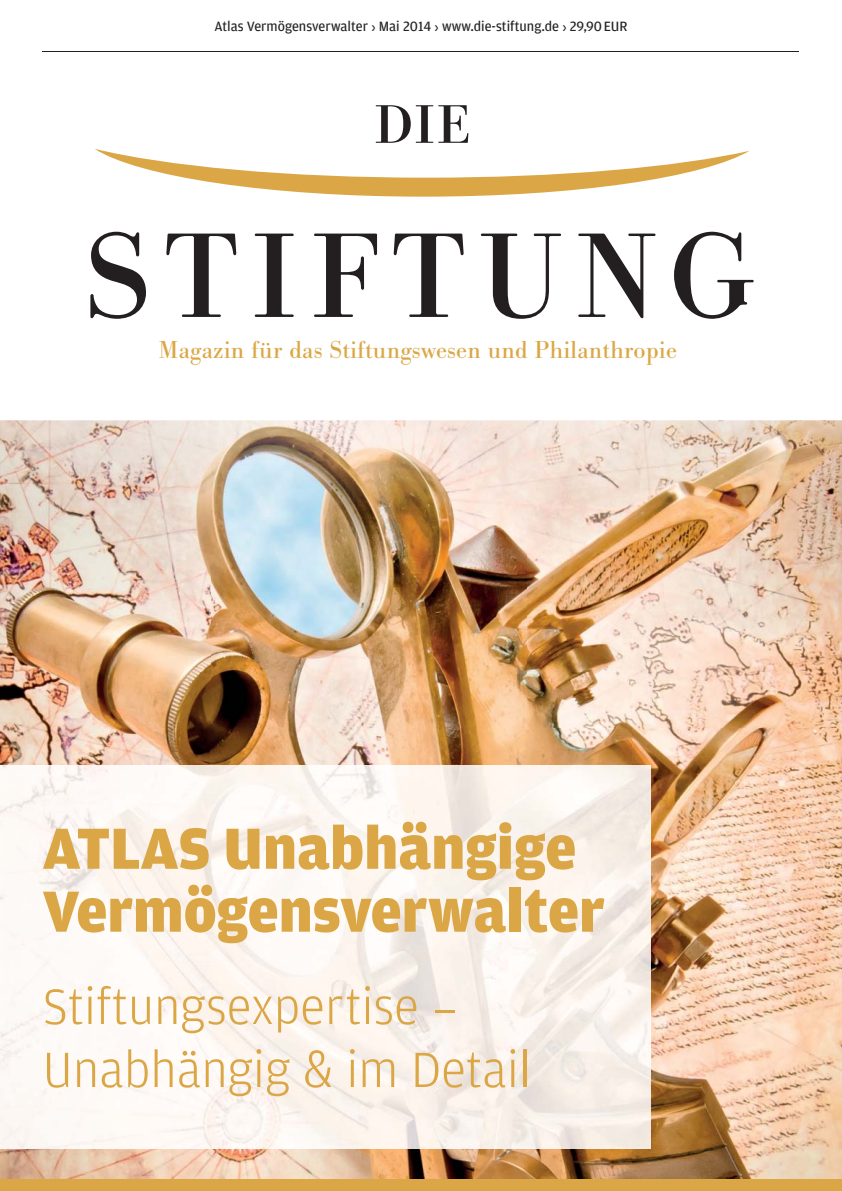
<style>
.page{position:relative;width:842px;height:1191px;background:#fff}
.page>*{position:absolute;margin:0;border:0;box-sizing:border-box;transform-origin:0 0}
.t1{font:900 61.5px/62.8px "Amplitude";color:#dba746}
.t2{font:300 52.5px/63px "Amplitude";color:#dba746}
.t3{font:25.5px "Bodoni EF";letter-spacing:.01em;color:#dba746}
.t4{font:14.25px "Amplitude";color:#231f20}
.s1{font-family:"Cheltenham";font-weight:400}
</style>
<div class="page">
<img style="left:211px;top:420px;width:631px;height:308px">
<img style="left:0;top:420px;width:211px;height:345px">
<img style="left:632px;top:728px;width:210px;height:451px">
<img style="left:210px;top:728px;width:422px;height:37px">
<img style="left:0;top:1148px;width:632px;height:31px">
<svg style="left:376px;top:105px;width:92px;height:38px"></svg>
<svg style="left:90px;top:232px;width:56px;height:87px"></svg>
<svg style="left:166px;top:233px;width:70px;height:84px"></svg>
<svg style="left:255px;top:233px;width:39px;height:84px"></svg>
<svg style="left:314px;top:233px;width:63px;height:84px"></svg>
<svg style="left:394px;top:233px;width:70px;height:84px"></svg>
<svg style="left:481px;top:233px;width:80px;height:86px"></svg>
<svg style="left:578px;top:233px;width:77px;height:85px"></svg>
<svg style="left:674px;top:232px;width:80px;height:87px"></svg>
<svg style="left:95px;top:149px;width:654px;height:48px"></svg>
<div style="left:0;top:1179px;width:842px;height:11px;background:#dba746"></div>
<img style="left:0;top:765px;width:651px;height:383px">
<hr style="left:43px;top:51px;width:756px;height:1px;background:#231f20">
<p class="t4" style="left:214px;top:21px;width:415px">Atlas Vermögensverwalter › Mai 2014 › www.die-stiftung.de › 29,90 EUR</p>
<h3 class="t3" style="left:159px;top:340px;width:519px">Magazin für das Stiftungswesen und Philanthropie</h3>
<h1 class="t1" style="left:43px;top:816px;width:563px">ATLAS Unabhängige<br>Vermögensverwalter</h1>
<h2 class="t2" style="left:43px;top:974px;width:490px">Stiftungsexpertise <span class="s1">−<br></span>Unabhängig &amp; im Detail</h2>
</div>
